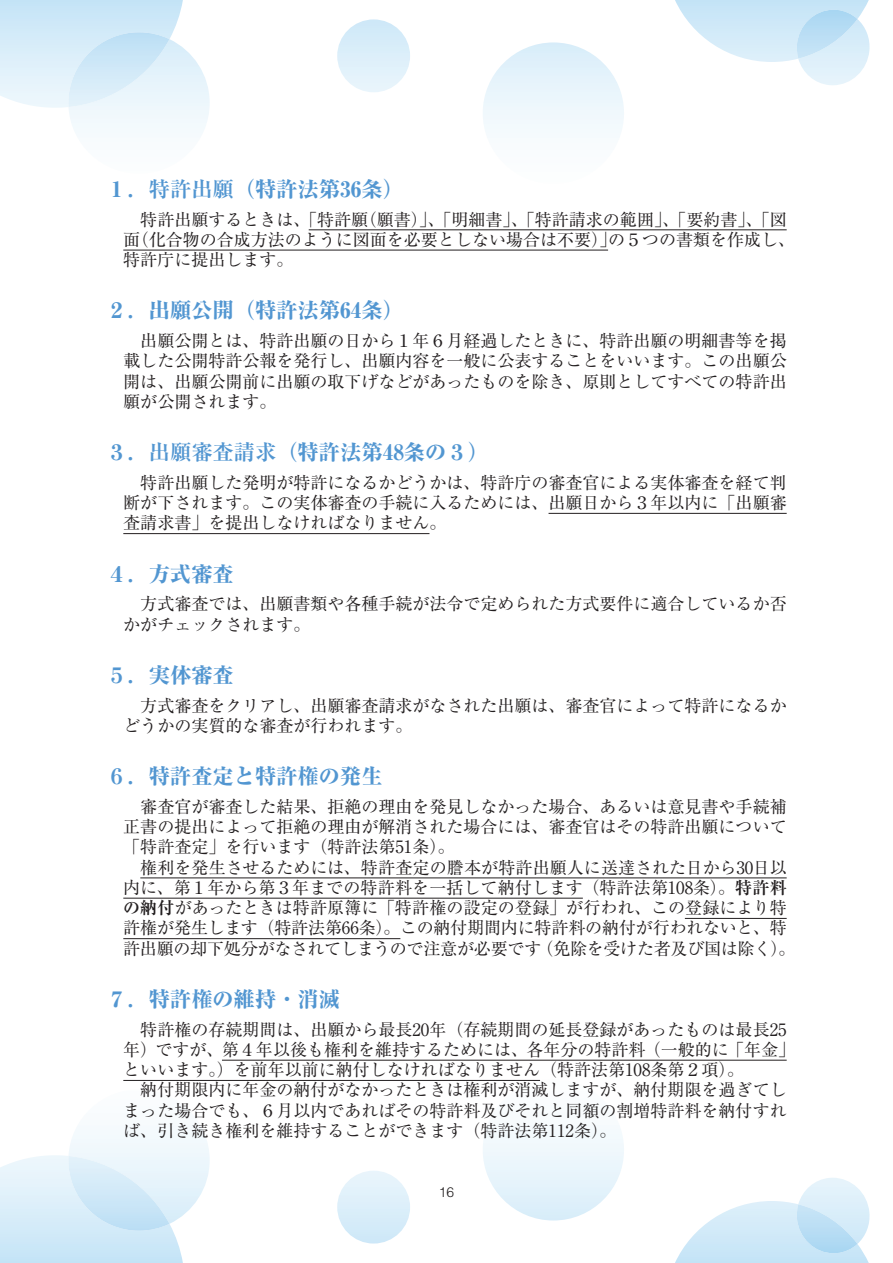
<style>
.page{position:relative;width:893px;height:1263px;background:#fff}
.page>*{position:absolute;margin:0;border:0;box-sizing:border-box;transform-origin:0 0}
.t1{font:800 21.3px "Ryumin Pr 6";color:#5296d1}
.t2{font:16.95px/20.2px "Ryumin Pr 6";color:#231f20}
.t3{font:300 13.8px "Helvetica";color:#231f20}
.s1{font-weight:700}
</style>
<div class="page">
<img style="left:308px;top:229px;width:479px;height:2px">
<img style="left:799px;top:42px;width:71px;height:43px">
<img style="left:68px;top:32px;width:101px;height:75px">
<img style="left:337px;top:19px;width:73px;height:73px;border-radius:36px">
<img style="left:675px;top:0;width:194px;height:62px">
<img style="left:796px;top:10px;width:61px;height:49px">
<img style="left:158px;top:1059px;width:314px;height:185px">
<img style="left:485px;top:1168px;width:137px;height:53px">
<img style="left:799px;top:1178px;width:71px;height:43px">
<img style="left:483px;top:1079px;width:141px;height:141px;border-radius:71px">
<img style="left:68px;top:1089px;width:142px;height:135px">
<img style="left:68px;top:1156px;width:101px;height:75px">
<img style="left:337px;top:1171px;width:73px;height:72px;border-radius:36px">
<img style="left:675px;top:1201px;width:194px;height:62px">
<img style="left:796px;top:1204px;width:61px;height:49px">
<hr style="left:309px;top:230px;width:478px;height:1px;background:#231f20">
<hr style="left:123px;top:250px;width:485px;height:1px;background:#231f20">
<hr style="left:549px;top:513px;width:238px;height:1px;background:#231f20">
<hr style="left:123px;top:533px;width:306px;height:1px;background:#231f20">
<hr style="left:140px;top:878px;width:647px;height:1px;background:#231f20">
<hr style="left:123px;top:898px;width:460px;height:1px;background:#231f20">
<hr style="left:685px;top:918px;width:102px;height:1px;background:#231f20">
<hr style="left:123px;top:938px;width:277px;height:1px;background:#231f20">
<hr style="left:222px;top:1060px;width:565px;height:1px;background:#231f20">
<hr style="left:123px;top:1080px;width:417px;height:1px;background:#231f20">
<p class="t1" style="left:106px;top:172px;width:299px">１．<span class="s1">特許出願</span>（特許法第36条）</p>
<p class="t2" style="left:123px;top:208px;width:673px">　特許出願するときは、「特許願（願書）」、「明細書」、「特許請求の範囲」、「要約書」、「図面（化合物の合成方法のように図面を必要としない場合は不要）」の５つの書類を作成し、特許庁に提出します。</p>
<p class="t1" style="left:106px;top:294px;width:299px">２．出願公開（特許法第64条）</p>
<p class="t2" style="left:123px;top:330px;width:665px;text-align:justify">　出願公開とは、特許出願の日から１年６月経過したときに、特許出願の明細書等を掲載した公開特許公報を発行し、出願内容を一般に公表することをいいます。この出願公開は、出願公開前に出願の取下げなどがあったものを除き、原則としてすべての特許出願が公開されます。</p>
<p class="t1" style="left:106px;top:435px;width:384px">３．<span class="s1">出願審査請求</span>（特許法第48条の３）</p>
<p class="t2" style="left:123px;top:471px;width:665px;text-align:justify">　特許出願した発明が特許になるかどうかは、特許庁の審査官による実体審査を経て判断が下されます。この実体審査の手続に入るためには、出願日から３年以内に「出願審査請求書」を提出しなければなりません。</p>
<p class="t1" style="left:106px;top:557px;width:129px">４．方式審査</p>
<p class="t2" style="left:123px;top:593px;width:665px">　方式審査では、出願書類や各種手続が法令で定められた方式要件に適合しているか否かがチェックされます。</p>
<p class="t1" style="left:106px;top:658px;width:129px">５．実体審査</p>
<p class="t2" style="left:123px;top:694px;width:665px">　方式審査をクリアし、出願審査請求がなされた出願は、審査官によって特許になるかどうかの実質的な審査が行われます。</p>
<p class="t1" style="left:106px;top:759px;width:278px">６．特許査定と特許権の発生</p>
<p class="t2" style="left:123px;top:795px;width:665px;text-align:justify">　審査官が審査した結果、拒絶の理由を発見しなかった場合、あるいは意見書や手続補正書の提出によって拒絶の理由が解消された場合には、審査官はその特許出願について「特許査定」を行います（特許法第51条）。</p>
<p class="t2" style="left:123px;top:856px;width:674px;text-align:center">権利を発生させるためには、特許査定の謄本が特許出願人に送達された日から30日以<br>内に、第１年から第３年までの特許料を一括して納付します（特許法第108条）。<span class="s1">特許料の納付</span>があったときは特許原簿に「特許権の設定の登録」が行われ、この登録により特許権が発生します（特許法第66条）。この納付期間内に特許料の納付が行われないと、特許出願の却下処分がなされてしまうので注意が必要です（免除を受けた者及び国は除く）。</p>
<p class="t1" style="left:106px;top:982px;width:235px">７．特許権の維持・消滅</p>
<p class="t2" style="left:123px;top:1018px;width:673px">　特許権の存続期間は、出願から最長20年（存続期間の延長登録があったものは最長25年）ですが、第４年以後も権利を維持するためには、各年分の特許料（一般的に「年金」といいます。）を前年以前に納付しなければなりません（特許法第108条第２項）。<br>　納付期限内に年金の納付がなかったときは権利が消滅しますが、納付期限を過ぎてしまった場合でも、６月以内であればその特許料及びそれと同額の割増特許料を納付すれば、引き続き権利を維持することができます（特許法第112条）。</p>
<p class="t3" style="left:439px;top:1184px;width:17px">16</p>
</div>
